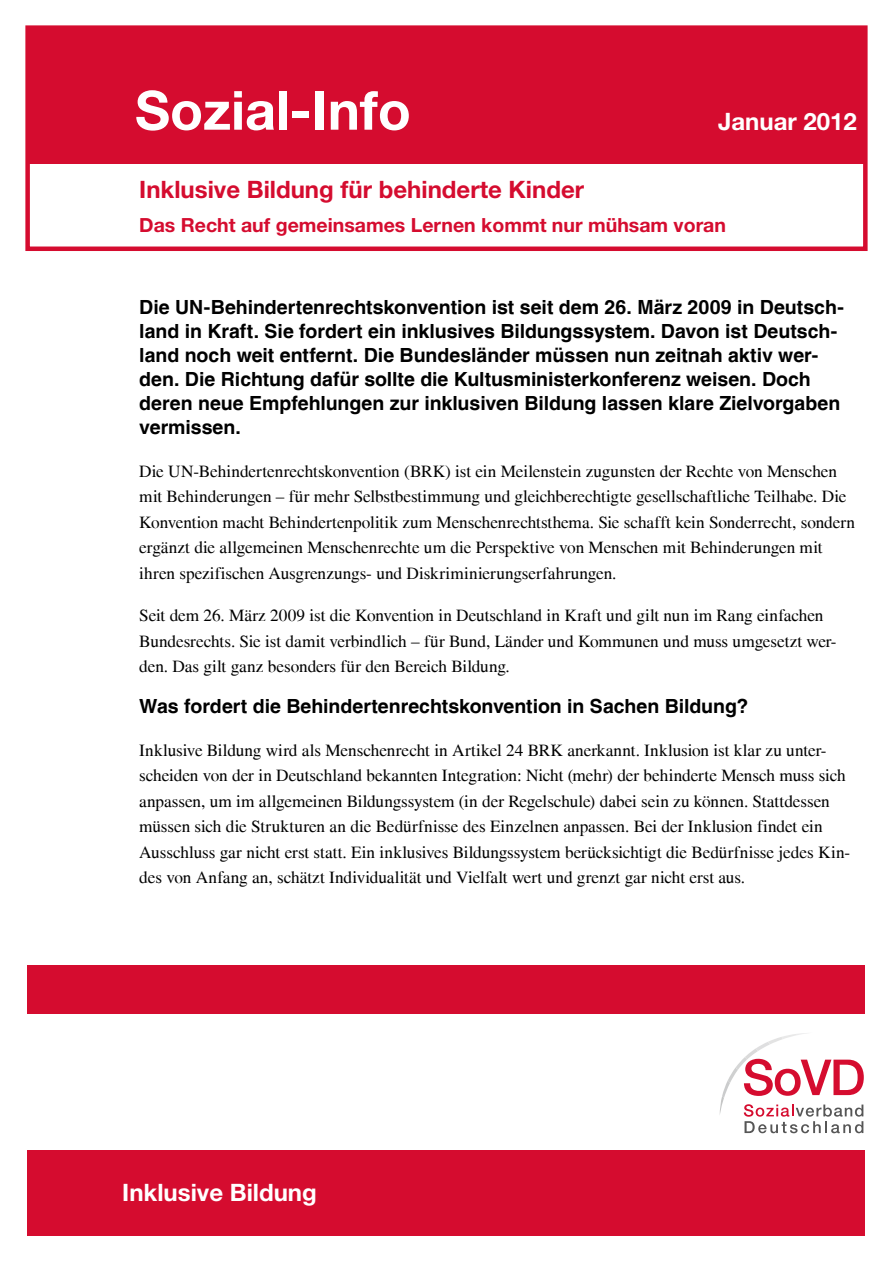
<style>
.page{position:relative;width:893px;height:1263px;background:#fff}
.page>*{position:absolute;margin:0;border:0;box-sizing:border-box;transform-origin:0 0}
.t1{font:700 54px "Helvetica Neue LT Std";color:#fff}
.t2{font:700 24px "Helvetica Neue";color:#d50c2f}
.t3{font:700 24px "Helvetica Neue";color:#fff}
.t4{font:700 24px "Helvetica Neue LT Std";color:#fff}
.t5{font:700 19.5px/24px "Helvetica";color:#000}
.t6{font:700 19.5px "Helvetica Neue";color:#d50c2f}
.t7{font:17.25px/25.5px "Times LT";letter-spacing:-.005em;color:#000}
</style>
<div class="page">
<div style="left:28px;top:28px;width:837px;height:136px;background:#d50c2f"></div>
<div style="left:28px;top:1150px;width:837px;height:85px;background:#d50c2f"></div>
<div style="left:28px;top:965px;width:837px;height:49px;background:#d50c2f"></div>
<svg style="left:720px;top:1033px;width:144px;height:100px"></svg>
<div style="left:25px;top:25px;width:843px;height:226px;border:4px solid #d50c2f"></div>
<h1 class="t1" style="left:135px;top:77px;width:277px">Sozial-Info</h1>
<h1 class="t4" style="left:718px;top:106px;width:140px">Januar 2012</h1>
<h2 class="t2" style="left:139px;top:174px;width:446px">Inklusive Bildung für behinderte Kinder</h2>
<h2 class="t6" style="left:139px;top:213px;width:588px">Das Recht auf gemeinsames Lernen kommt nur mühsam voran</h2>
<p class="t5" style="left:139px;top:295px;width:706px">Die UN-Behindertenrechtskonvention ist seit dem 26. März 2009 in Deutsch&shy;land in Kraft. Sie fordert ein inklusives Bildungssystem. Davon ist Deutsch&shy;land noch weit entfernt. Die Bundesländer müssen nun zeitnah aktiv wer&shy;den. Die Richtung dafür sollte die Kultusministerkonferenz weisen. Doch deren neue Empfehlungen zur inklusiven Bildung lassen klare Zielvorgaben vermissen.</p>
<p class="t7" style="left:139px;top:458px;width:717px">Die UN-Behindertenrechtskonvention (BRK) ist ein Meilenstein zugunsten der Rechte von Menschen mit Behinderungen – für mehr Selbstbestimmung und gleichberechtigte gesellschaftliche Teilhabe. Die Konvention macht Behindertenpolitik zum Menschenrechtsthema. Sie schafft kein Sonderrecht, sondern ergänzt die allgemeinen Menschenrechte um die Perspektive von Menschen mit Behinderungen mit ihren spezifischen Ausgrenzungs- und Diskriminierungserfahrungen.</p>
<p class="t7" style="left:139px;top:602px;width:699px">Seit dem 26. März 2009 ist die Konvention in Deutschland in Kraft und gilt nun im Rang einfachen<br>Bundesrechts. Sie ist damit verbindlich – für Bund, Länder und Kommunen und muss umgesetzt wer&shy;den. Das gilt ganz besonders für den Bereich Bildung.</p>
<h3 class="t5" style="left:139px;top:694px;width:611px">Was fordert die Behindertenrechtskonvention in Sachen Bildung?</h3>
<p class="t7" style="left:139px;top:737px;width:713px">Inklusive Bildung wird als Menschenrecht in Artikel 24 BRK anerkannt. Inklusion ist klar zu unter&shy;scheiden von der in Deutschland bekannten Integration: Nicht (mehr) der behinderte Mensch muss sich anpassen, um im allgemeinen Bildungssystem (in der Regelschule) dabei sein zu können. Stattdessen müssen sich die Strukturen an die Bedürfnisse des Einzelnen anpassen. Bei der Inklusion findet ein Ausschluss gar nicht erst statt. Ein inklusives Bildungssystem berücksichtigt die Bedürfnisse jedes Kin&shy;des von Anfang an, schätzt Individualität und Vielfalt wert und grenzt gar nicht erst aus.</p>
<h2 class="t3" style="left:122px;top:1178px;width:196px">Inklusive Bildung</h2>
</div>
